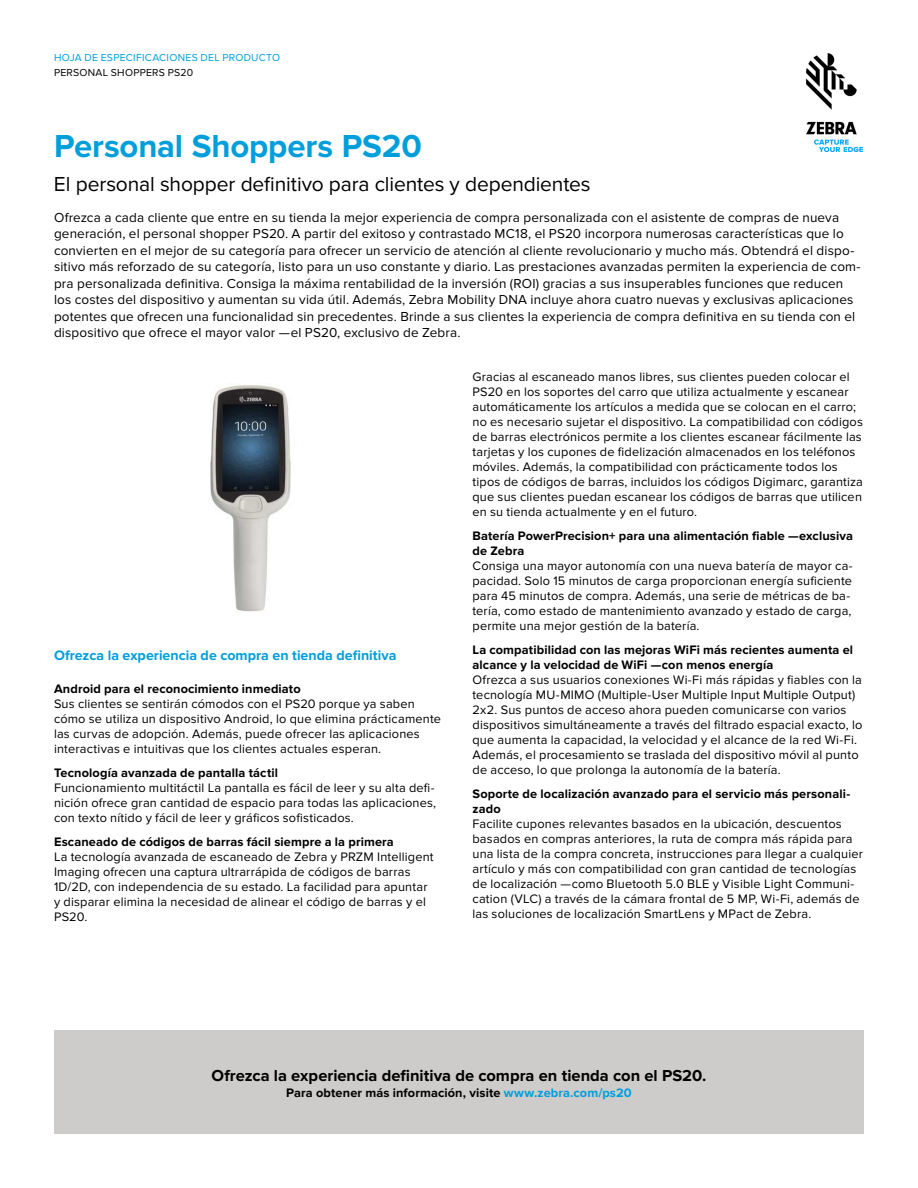
<style>
.page{position:relative;width:918px;height:1188px;background:#fff}
.page>*{position:absolute;margin:0;border:0;box-sizing:border-box;transform-origin:0 0}
.t1{font:700 33px "Proxima Nova";letter-spacing:-.005em;color:#009edb}
.t2{font:21px "Proxima Nova";letter-spacing:-.005em;color:#000}
.t3{font:700 16.5px "Proxima Nova";color:#000}
.t4{font:700 14.25px "Proxima Nova";color:#009edb}
.t5{font:13.5px/16.5px "Proxima Nova";letter-spacing:.01em;color:#000}
.t6{font:12.75px/15px "Proxima Nova";letter-spacing:.015em;color:#000}
.t7{font:700 12.75px/15px "Proxima Nova";letter-spacing:.01em;color:#000}
.t8{font:10.5px "Proxima Nova";letter-spacing:.025em;color:#009edb}
.t9{font:10.5px "Proxima Nova";letter-spacing:.025em;color:#000}
.s1{color:#009edb}
</style>
<div class="page">
<img style="left:806px;top:54px;width:56px;height:97px">
<div style="left:54px;top:1031px;width:810px;height:103px;background:#cdccca"></div>
<img style="left:210px;top:385px;width:81px;height:227px">
<p class="t8" style="left:54px;top:52px;width:228px">HOJA DE ESPECIFICACIONES DEL PRODUCTO</p>
<p class="t9" style="left:54px;top:66px;width:141px">PERSONAL SHOPPERS PS20</p>
<h1 class="t1" style="left:54px;top:127px;width:369px">Personal Shoppers PS20</h1>
<h2 class="t2" style="left:54px;top:172px;width:538px">El personal shopper definitivo para clientes y dependientes</h2>
<p class="t5" style="left:54px;top:209px;width:808px">Ofrezca a cada cliente que entre en su tienda la mejor experiencia de compra personalizada con el asistente de compras de nueva generación, el personal shopper PS20. A partir del exitoso y contrastado MC18, el PS20 incorpora numerosas características que lo convierten en el mejor de su categoría para ofrecer un servicio de atención al cliente revolucionario y mucho más. Obtendrá el dispo&shy;sitivo más reforzado de su categoría, listo para un uso constante y diario. Las prestaciones avanzadas permiten la experiencia de com&shy;pra personalizada definitiva. Consiga la máxima rentabilidad de la inversión (ROI) gracias a sus insuperables funciones que reducen los costes del dispositivo y aumentan su vida útil. Además, Zebra Mobility DNA incluye ahora cuatro nuevas y exclusivas aplicaciones potentes que ofrecen una funcionalidad sin precedentes. Brinde a sus clientes la experiencia de compra definitiva en su tienda con el dispositivo que ofrece el mayor valor —el PS20, exclusivo de Zebra.</p>
<p class="t4" style="left:54px;top:647px;width:344px">Ofrezca la experiencia de compra en tienda definitiva</p>
<p class="t7" style="left:54px;top:682px;width:248px">Android para el reconocimiento inmediato</p>
<p class="t6" style="left:54px;top:697px;width:389px">Sus clientes se sentirán cómodos con el PS20 porque ya saben cómo se utiliza un dispositivo Android, lo que elimina prácticamente las curvas de adopción. Además, puede ofrecer las aplicaciones interactivas e intuitivas que los clientes actuales esperan.</p>
<p class="t7" style="left:54px;top:766px;width:226px">Tecnología avanzada de pantalla táctil</p>
<p class="t6" style="left:54px;top:781px;width:384px;text-align:justify">Funcionamiento multitáctil La pantalla es fácil de leer y su alta defi&shy;nición ofrece gran cantidad de espacio para todas las aplicaciones, con texto nítido y fácil de leer y gráficos sofisticados.</p>
<p class="t7" style="left:54px;top:835px;width:341px">Escaneado de códigos de barras fácil siempre a la primera</p>
<p class="t6" style="left:54px;top:850px;width:381px">La tecnología avanzada de escaneado de Zebra y PRZM Intelligent Imaging ofrecen una captura ultrarrápida de códigos de barras 1D/2D, con independencia de su estado. La facilidad para apuntar y disparar elimina la necesidad de alinear el código de barras y el PS20.</p>
<p class="t6" style="left:472px;top:369px;width:392px">Gracias al escaneado manos libres, sus clientes pueden colocar el PS20 en los soportes del carro que utiliza actualmente y escanear automáticamente los artículos a medida que se colocan en el carro; no es necesario sujetar el dispositivo. La compatibilidad con códigos de barras electrónicos permite a los clientes escanear fácilmente las tarjetas y los cupones de fidelización almacenados en los teléfonos móviles. Además, la compatibilidad con prácticamente todos los tipos de códigos de barras, incluidos los códigos Digimarc, garantiza que sus clientes puedan escanear los códigos de barras que utilicen en su tienda actualmente y en el futuro.</p>
<p class="t7" style="left:472px;top:528px;width:382px">Batería PowerPrecision+ para una alimentación fiable —exclusiva de Zebra</p>
<p class="t6" style="left:472px;top:558px;width:382px">Consiga una mayor autonomía con una nueva batería de mayor ca&shy;pacidad. Solo 15 minutos de carga proporcionan energía suficiente para 45 minutos de compra. Además, una serie de métricas de ba&shy;tería, como estado de mantenimiento avanzado y estado de carga, permite una mejor gestión de la batería.</p>
<p class="t7" style="left:472px;top:642px;width:382px">La compatibilidad con las mejoras WiFi más recientes aumenta el alcance y la velocidad de WiFi —con menos energía</p>
<p class="t6" style="left:472px;top:672px;width:391px">Ofrezca a sus usuarios conexiones Wi-Fi más rápidas y fiables con la tecnología MU-MIMO (Multiple-User Multiple Input Multiple Output)<br>2x2. Sus puntos de acceso ahora pueden comunicarse con varios dispositivos simultáneamente a través del filtrado espacial exacto, lo que aumenta la capacidad, la velocidad y el alcance de la red Wi-Fi.<br>Además, el procesamiento se traslada del dispositivo móvil al punto de acceso, lo que prolonga la autonomía de la batería.</p>
<p class="t7" style="left:472px;top:786px;width:379px">Soporte de localización avanzado para el servicio más personali&shy;zado</p>
<p class="t6" style="left:472px;top:816px;width:392px">Facilite cupones relevantes basados en la ubicación, descuentos basados en compras anteriores, la ruta de compra más rápida para una lista de la compra concreta, instrucciones para llegar a cualquier artículo y más con compatibilidad con gran cantidad de tecnologías de localización —como Bluetooth 5.0 BLE y Visible Light Communi&shy;cation (VLC) a través de la cámara frontal de 5 MP, Wi-Fi, además de las soluciones de localización SmartLens y MPact de Zebra.</p>
<p class="t3" style="left:212px;top:1066px;width:496px">Ofrezca la experiencia definitiva de compra en tienda con el PS20.</p>
<p class="t7" style="left:286px;top:1085px;width:347px">Para obtener más información, visite <span class="s1">www.zebra.com/ps20</span></p>
</div>
